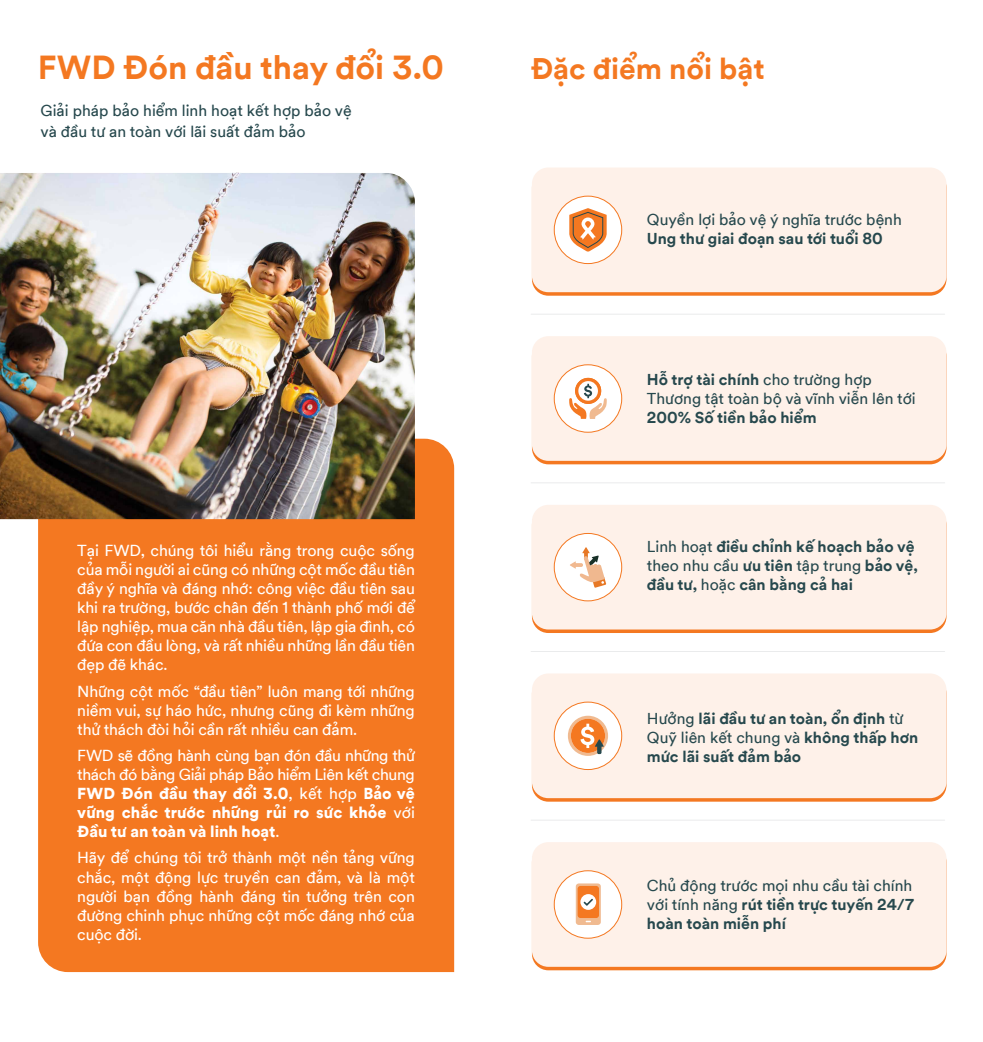
<style>
.page{position:relative;width:983px;height:1042px;background:#fff}
.page>*{position:absolute;margin:0;border:0;box-sizing:border-box;transform-origin:0 0}
.t1{font:700 33.25px "FWD Circular Viet TT";color:#f47821}
.t2{font:700 29.75px "FWD Circular Viet TT";color:#f47821}
.t3{font:15.92px/19.1px "FWD Circular Viet TT";letter-spacing:-.01em;color:#fff;text-align:justify}
.t4{font:15.75px/18.9px "FWD Circular Viet TT";color:#26484d}
.t5{font:700 15.75px/18.9px "FWD Circular Viet TT";color:#26484d}
.s1{font-weight:900}
.s2{font-weight:700}
.s3{font-weight:400}
</style>
<div class="page">
<div style="left:532px;top:845px;width:414px;height:125px;background:#f47821;border-radius:16px"></div>
<div style="left:532px;top:677px;width:414px;height:124px;background:linear-gradient(to right,#f4771f,#f47b25);border-radius:16px"></div>
<svg style="left:532px;top:508px;width:414px;height:125px;background:#f5883b"></svg>
<div style="left:532px;top:340px;width:414px;height:124px;background:#f47821;border-radius:16px"></div>
<svg style="left:532px;top:171px;width:414px;height:125px;background:#f5883c"></svg>
<div style="left:38px;top:439px;width:416px;height:533px;background:#f47821"></div>
<img style="left:0;top:173px;width:415px;height:346px">
<hr style="left:531px;top:820px;width:413px;height:1px;background:#eaebec">
<hr style="left:531px;top:651px;width:413px;height:1px;background:#eaebec">
<hr style="left:531px;top:482px;width:413px;height:1px;background:#eaebec">
<hr style="left:531px;top:314px;width:413px;height:1px;background:#eaebec">
<div style="left:532px;top:842px;width:414px;height:125px;background:#fef1e9;border-radius:16px"></div>
<div style="left:532px;top:673px;width:414px;height:125px;background:#fef1e9;border-radius:16px"></div>
<div style="left:532px;top:505px;width:414px;height:124px;background:#fef1e9;border-radius:16px"></div>
<div style="left:532px;top:336px;width:414px;height:125px;background:#fef1e9;border-radius:16px"></div>
<div style="left:532px;top:167px;width:414px;height:125px;background:#fef1e9;border-radius:16px"></div>
<div style="left:554px;top:365px;width:67px;height:67px;background:#fff;border-radius:50%"></div>
<div style="left:553px;top:364px;width:69px;height:69px;border:1px solid #f47821;border-radius:50%"></div>
<svg style="left:569px;top:378px;width:38px;height:41px"></svg>
<div style="left:554px;top:533px;width:67px;height:68px;background:#fff;border-radius:50%"></div>
<div style="left:553px;top:533px;width:69px;height:68px;border:1px solid #f47821;border-radius:50%"></div>
<svg style="left:570px;top:547px;width:36px;height:41px"></svg>
<div style="left:554px;top:702px;width:67px;height:67px;background:#fff;border-radius:50%"></div>
<div style="left:553px;top:701px;width:69px;height:69px;border:1px solid #f47821;border-radius:50%"></div>
<svg style="left:567px;top:716px;width:41px;height:40px"></svg>
<div style="left:554px;top:871px;width:67px;height:67px;background:#fff;border-radius:50%"></div>
<div style="left:553px;top:870px;width:69px;height:68px;border:1px solid #f47821;border-radius:50%"></div>
<div style="left:575px;top:883px;width:25px;height:42px;background:#f0ba90;border-radius:3px"></div>
<div style="left:577px;top:886px;width:22px;height:32px;background:#f47821;border-radius:3px"></div>
<div style="left:580px;top:894px;width:16px;height:16px;background:#fff;border-radius:50%"></div>
<svg style="left:583px;top:899px;width:10px;height:7px"></svg>
<div style="left:554px;top:196px;width:67px;height:68px;background:#fff;border-radius:50%"></div>
<div style="left:553px;top:196px;width:69px;height:68px;border:1px solid #f47821;border-radius:50%"></div>
<svg style="left:569px;top:208px;width:37px;height:44px"></svg>
<h1 class="t1" style="left:38px;top:39px;width:407px">FWD Đón đầu thay đổi 3.0</h1>
<h2 class="t2" style="left:531px;top:43px;width:235px">Đặc điểm nổi bật</h2>
<p class="t4" style="left:41px;top:98px;width:312px;line-height:21px">Giải pháp bảo hiểm linh hoạt kết hợp bảo vệ và đầu tư an toàn với lãi suất đảm bảo</p>
<p class="t4" style="left:646px;top:208px;width:256px">Quyền lợi bảo vệ ý nghĩa trước bệnh</p>
<p class="t5" style="left:646px;top:227px;width:237px">Ung thư giai đoạn sau tới tuổi 80</p>
<p class="t3" style="left:77px;top:539px;width:339px">Tại FWD, chúng tôi hiểu rằng trong cuộc sống của mỗi người ai cũng có những cột mốc đầu tiên đầy ý nghĩa và đáng nhớ: công việc đầu tiên sau khi ra trường, bước chân đến 1 thành phố mới để lập nghiệp, mua căn nhà đầu tiên, lập gia đình, có đứa con đầu lòng, và rất nhiều những lần đầu tiên đẹp đẽ khác.</p>
<p class="t3" style="left:77px;top:679px;width:339px">Những cột mốc “đầu tiên” luôn mang tới những niềm vui, sự háo hức, nhưng cũng đi kèm những thử thách đòi hỏi cần rất nhiều can đảm.</p>
<p class="t3" style="left:77px;top:744px;width:339px">FWD sẽ đồng hành cùng bạn đón đầu những thử thách đó bằng Giải pháp Bảo hiểm Liên kết chung <span class="s1">FWD Đón đầu thay đổi 3.0</span>, kết hợp <span class="s1">Bảo vệ vững chắc trước những rủi ro sức khỏe</span> với <span class="s1">Đầu tư an toàn và linh hoạt</span>.</p>
<p class="t3" style="left:77px;top:846px;width:339px">Hãy để chúng tôi trở thành một nền tảng vững chắc, một động lực truyền can đảm, và là một người bạn đồng hành đáng tin tưởng trên con đường chinh phục những cột mốc đáng nhớ của cuộc đời.</p>
<p class="t4" style="left:646px;top:369px;width:270px"><span class="s2">Hỗ trợ tài chính</span> cho trường hợp<br>Thương tật toàn bộ và vĩnh viễn lên tới</p>
<p class="t5" style="left:646px;top:406px;width:171px">200% Số tiền bảo hiểm</p>
<p class="t5" style="left:646px;top:535px;width:272px"><span class="s3">Linh hoạt</span> điều chỉnh kế hoạch bảo vệ <span class="s3">theo nhu cầu</span> ưu tiên <span class="s3">tập trung</span> bảo vệ, đầu tư, <span class="s3">hoặc</span> cân bằng cả hai</p>
<p class="t5" style="left:646px;top:707px;width:273px"><span class="s3">Hưởng</span> lãi đầu tư an toàn, ổn định <span class="s3">từ<br>Quỹ liên kết chung và</span> không thấp hơn mức lãi suất đảm bảo</p>
<p class="t4" style="left:646px;top:874px;width:268px;text-align:justify">Chủ động trước mọi nhu cầu tài chính với tính năng <span class="s2">rút tiền trực tuyến 24/7 hoàn toàn miễn phí</span></p>
</div>
